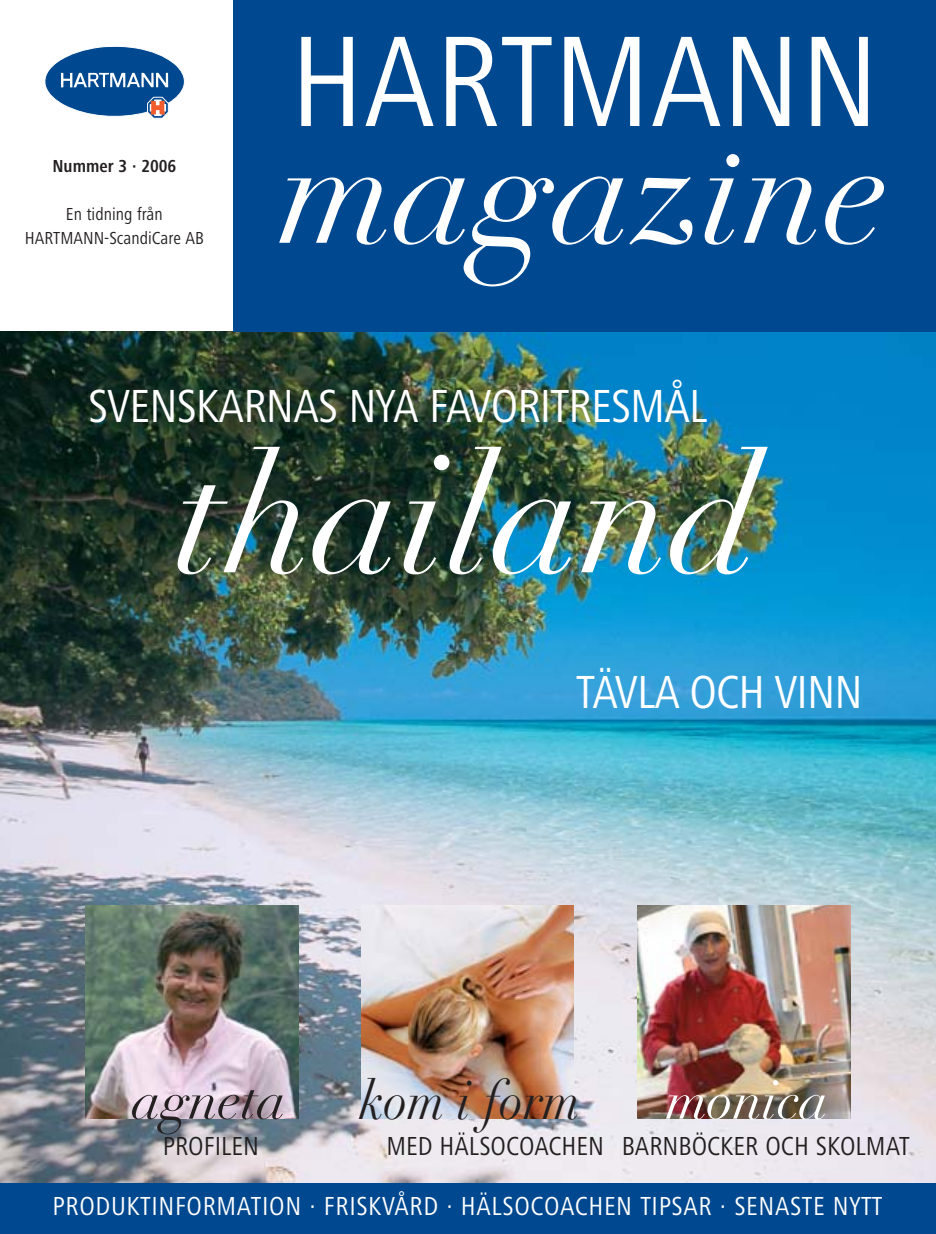
<style>
.page{position:relative;width:936px;height:1234px;background:#fff}
.page>*{position:absolute;margin:0;border:0;box-sizing:border-box;transform-origin:0 0}
.t1{font:italic 165px "Didot LH";color:#fff}
.t2{font:italic 150px "Didot LH";color:#fff}
.t3{font:condensed 133.5px "Frutiger Next LT";color:#fff}
.t4{font:italic 54px "Didot LH";color:#231f20;scale:.9 1}
.t5{font:italic 54px "Didot LH";color:#231f20}
.t6{font:italic 54px "Didot LH";color:#fff}
.t7{font:condensed 48px "Frutiger Next LT";letter-spacing:-.02em;color:#fff}
.t8{font:condensed 27px "Frutiger Next LT";letter-spacing:.025em;color:#fff}
.t9{font:condensed 27px "Frutiger Next LT";color:#231f20}
.t10{font:condensed 18px/24px "Frutiger Next LT";color:#231f20;text-align:center}
.t11{font:700 condensed 18px "Frutiger Next LT";color:#231f20}
</style>
<div class="page">
<img style="left:0;top:0;width:935px;height:1233px">
<p class="t11" style="left:52px;top:159px;width:125px">Nummer 3 · 2006</p>
<p class="t10" style="left:25px;top:203px;width:180px">En tidning från<br>HARTMANN-ScandiCare AB</p>
<h3 class="t3" style="left:290px;top:31px;width:590px">HARTMANN</h3>
<h3 class="t3" style="left:537px;top:65px;width:126px">11</h3>
<h2 class="t2" style="left:280px;top:129px;width:610px">magazıne</h2>
<h3 class="t7" style="left:88px;top:388px;width:621px">SVENSKARNAS NYA FAVORITRESMÅL</h3>
<h1 class="t1" style="left:175px;top:446px;width:585px">thailand</h1>
<h3 class="t7" style="left:576px;top:673px;width:288px">TÄVLA OCH VINN</h3>
<h3 class="t4" style="left:359px;top:1077px;width:247px">kom i form</h3>
<p class="t9" style="left:386px;top:1135px;width:219px">MED HÄLSOCOACHEN</p>
<h3 class="t6" style="left:666px;top:1077px;width:163px">monica</h3>
<p class="t9" style="left:621px;top:1135px;width:289px">BARNBÖCKER OCH SKOLMAT</p>
<p class="t8" style="left:53px;top:1195px;width:831px">PRODUKTINFORMATION · FRISKVÅRD · HÄLSOCOACHEN TIPSAR · SENASTE NYTT</p>
<h3 class="t5" style="left:132px;top:1077px;width:155px">agneta</h3>
<p class="t9" style="left:163px;top:1135px;width:98px">PROFILEN</p>
</div>
